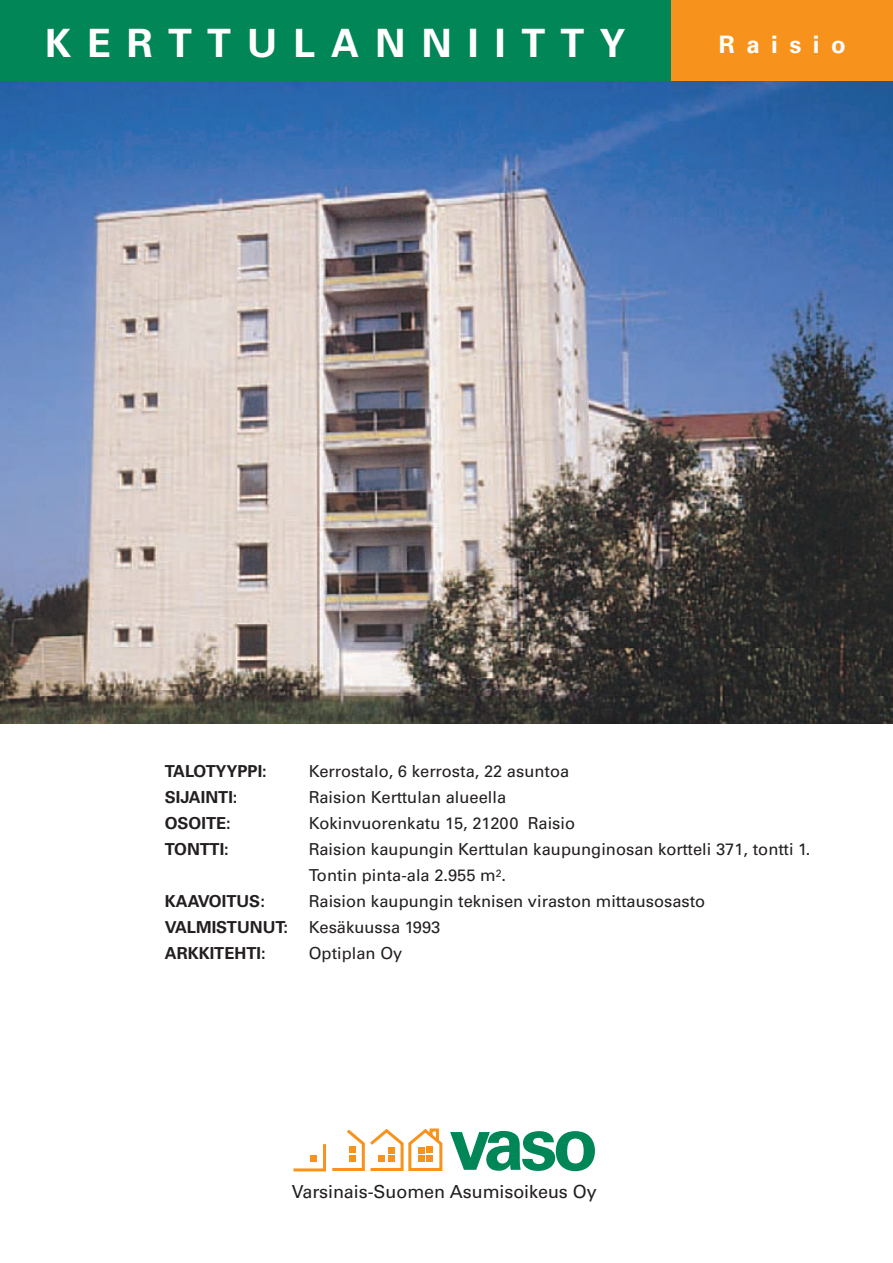
<style>
.page{position:relative;width:893px;height:1263px;background:#fff}
.page>*{position:absolute;margin:0;border:0;box-sizing:border-box;transform-origin:0 0}
.t1{font:700 74.85px "Univers";color:#008657}
.t2{font:700 39px "Univers";letter-spacing:.41em;color:#fff}
.t3{font:700 24px "Univers";letter-spacing:.48em;color:#fff}
.t4{font:18px "Univers";letter-spacing:-.005em;color:#231f20}
.t5{font:16.5px/26px "Univers";color:#231f20}
.t6{font:700 16.5px "Univers";color:#231f20}
</style>
<div class="page">
<img style="left:0;top:81px;width:893px;height:642px">
<div style="left:0;top:0;width:893px;height:81px;background:#f7931d"></div>
<div style="left:0;top:0;width:670px;height:81px;background:#008657"></div>
<svg style="left:293px;top:1128px;width:150px;height:44px"></svg>
<h2 class="t2" style="left:45px;top:29px;width:582px">KERTTULANNIITTY</h2>
<h3 class="t3" style="left:719px;top:35px;width:128px">Raisio</h3>
<p class="t6" style="left:165px;top:765px;width:104px">TALOTYYPPI:</p>
<p class="t5" style="left:309px;top:760px;width:262px">Kerrostalo, 6 kerrosta, 22 asuntoa</p>
<p class="t6" style="left:165px;top:791px;width:74px">SIJAINTI:</p>
<p class="t5" style="left:309px;top:786px;width:199px">Raision Kerttulan alueella</p>
<p class="t6" style="left:165px;top:817px;width:68px">OSOITE:</p>
<p class="t5" style="left:309px;top:812px;width:268px">Kokinvuorenkatu 15, 21200 Raisio</p>
<p class="t6" style="left:165px;top:843px;width:66px">TONTTI:</p>
<p class="t5" style="left:309px;top:838px;width:503px">Raision kaupungin Kerttulan kaupunginosan kortteli 371, tontti 1.<br>Tontin pinta-ala 2.955 m<sup>2</sup>.</p>
<p class="t6" style="left:165px;top:895px;width:102px">KAAVOITUS:</p>
<p class="t5" style="left:309px;top:890px;width:398px">Raision kaupungin teknisen viraston mittausosasto</p>
<p class="t6" style="left:165px;top:921px;width:125px">VALMISTUNUT:</p>
<p class="t5" style="left:309px;top:916px;width:133px">Kesäkuussa 1993</p>
<p class="t6" style="left:165px;top:947px;width:102px">ARKKITEHTI:</p>
<p class="t5" style="left:309px;top:942px;width:95px">Optiplan Oy</p>
<h1 class="t1" style="left:450px;top:1116px;width:150px">vaso</h1>
<p class="t4" style="left:292px;top:1184px;width:306px">Varsinais-Suomen Asumisoikeus Oy</p>
</div>
